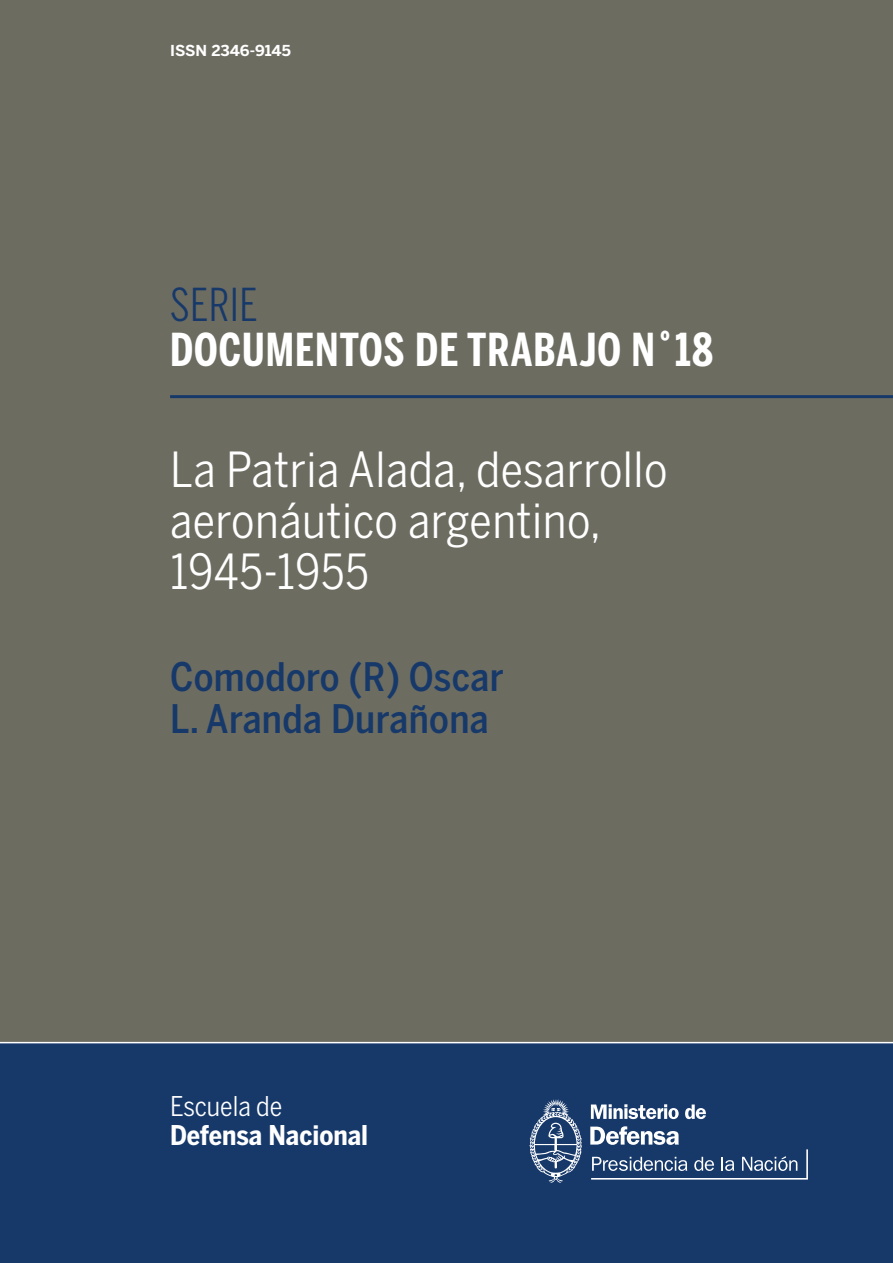
<style>
.page{position:relative;width:893px;height:1263px;background:#fff}
.page>*{position:absolute;margin:0;border:0;box-sizing:border-box;transform-origin:0 0}
.t1{font:48px/51px "Benton Sans Cond";letter-spacing:.01em;color:#fff}
.t2{font:700 45px "Benton Sans Comp";letter-spacing:.025em;color:#fff}
.t3{font:45px "Benton Sans Comp";letter-spacing:.01em;color:#17396a}
.t4{font:500 39px/42px "Benton Sans Cond";letter-spacing:.01em;color:#17396a}
.t5{font:700 27px "Benton Sans Cond";color:#fff}
.t6{font:27px "Benton Sans Cond";color:#fff}
.t7{font:700 15px "Benton Sans";color:#fff}
</style>
<div class="page">
<div style="left:0;top:0;width:893px;height:1052px;background:#6d6c61"></div>
<div style="left:0;top:1041px;width:893px;height:222px;background:#17396a"></div>
<svg style="left:590px;top:1126px;width:218px;height:53px;background:#3d5982"></svg>
<svg style="left:591px;top:1104px;width:88px;height:15px"></svg>
<svg style="left:685px;top:1104px;width:21px;height:15px"></svg>
<svg style="left:529px;top:1099px;width:53px;height:83px;background:#4b668b"></svg>
<hr style="left:170px;top:395px;width:723px;height:3px;background:#17396a">
<p class="t7" style="left:170px;top:41px;width:122px">ISSN 2346-9145</p>
<p class="t3" style="left:170px;top:278px;width:89px">SERIE</p>
<p class="t2" style="left:170px;top:323px;width:545px">DOCUMENTOS DE TRABAJO N˚18</p>
<p class="t1" style="left:170px;top:443px;width:499px">La Patria Alada, desarrollo aeronáutico argentino,<br>1945-1955</p>
<p class="t4" style="left:170px;top:655px;width:335px">Comodoro (R) Oscar<br>L. Aranda Durañona</p>
<p class="t6" style="left:170px;top:1091px;width:114px">Escuela de</p>
<p class="t5" style="left:170px;top:1119px;width:200px">Defensa Nacional</p>
</div>
